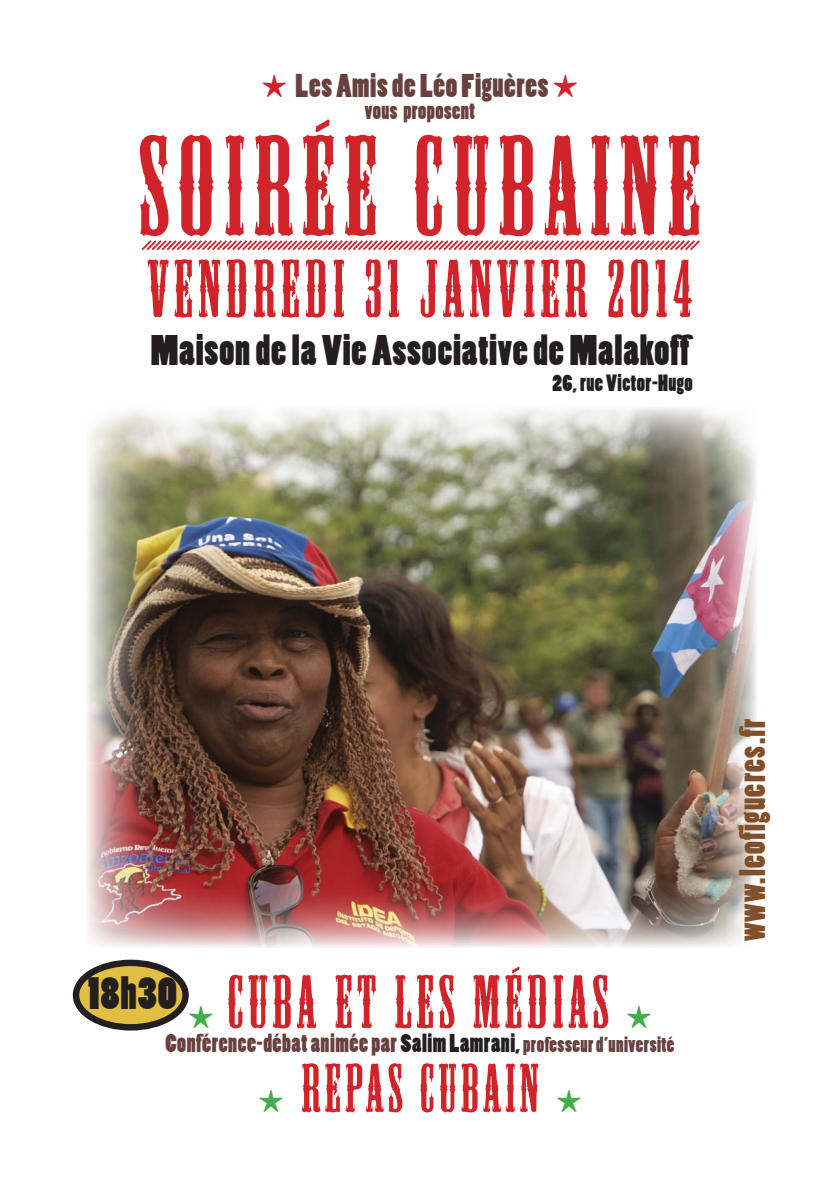
<style>
.page{position:relative;width:840px;height:1191px;background:#fff}
.page>*{position:absolute;margin:0;border:0;box-sizing:border-box;transform-origin:0 0}
.t1{font:132px "Mesquite Std";letter-spacing:.07em;color:#d1232a}
.t2{font:76px "Mesquite Std";letter-spacing:.07em;color:#d1232a}
.t3{font:70px "Mesquite Std";letter-spacing:.07em;color:#d1232a}
.t4{font:64px "Mesquite Std";letter-spacing:.07em;color:#d1232a}
.t5{font:42.8px "Poplar Std";letter-spacing:.02em;color:#231f20}
.t6{font:40px "Poplar Std";letter-spacing:.02em;color:#231f20}
.t7{font:34px "Poplar Std";letter-spacing:.04em;color:#81502a}
.t8{font:30.8px "Poplar Std";letter-spacing:.02em;color:#68413f}
.t9{font:30.8px "Monotype Sorts";color:#40ae49}
.t10{font:24px "Poplar Std";letter-spacing:.02em;color:#68413f}
.t11{font:22px "Poplar Std";letter-spacing:.02em;color:#231f20}
.t12{font:22px "Poplar Std";letter-spacing:.02em;color:#68413f}
.s1{font-family:"Monotype Sorts";color:#d1232a}
.s2{color:#231f20}
.s3{font-size:20px}
.s4{font-family:"Monotype Sorts";font-size:30.8px;color:#40ae49}
</style>
<div class="page">
<svg style="left:141px;top:240px;width:559px;height:11px"></svg>
<div style="left:76px;top:963px;width:109px;height:64px;background:#e0bf41;border-radius:50%"></div>
<div style="left:73px;top:959px;width:116px;height:71px;border:6px solid #231f20;border-radius:50%"></div>
<img style="left:87px;top:407px;width:669px;height:540px">
<p class="t8" style="left:262px;top:68px;width:317px"><span class="s1">H</span> Les Amis de Léo Figuères <span class="s1">H</span></p>
<p class="t12" style="left:364px;top:98px;width:112px">vous proposent</p>
<p class="t1" style="left:139px;top:115px;width:562px">SOIRÉE CUBAINE</p>
<p class="t2" style="left:147px;top:248px;width:546px">VENDREDI 31 JANVIER 2014</p>
<p class="t6" style="left:151px;top:328px;width:539px">Maison de la Vie Associative de Malakoff</p>
<p class="t11" style="left:552px;top:371px;width:141px">26, rue Victor-Hugo</p>
<p class="t3" style="left:227px;top:964px;width:382px">CUBA ET LES MÉDIAS</p>
<p class="t5" style="left:88px;top:970px;width:90px">18h30</p>
<p class="t9" style="left:626px;top:1003px;width:27px">H</p>
<p class="t10" style="left:165px;top:1029px;width:510px">Conférence-débat animée par <span class="s2">Salim Lamrani,</span><span class="s3">professeur d’université</span></p>
<p class="t4" style="left:258px;top:1053px;width:324px"><span class="s4">H</span> REPAS CUBAIN <span class="s4">H</span></p>
<p class="t9" style="left:188px;top:1003px;width:27px">H</p>
<p class="t7" style="left:733px;top:941px;width:224px;rotate:-90deg">www.leofigueres.fr</p>
</div>
